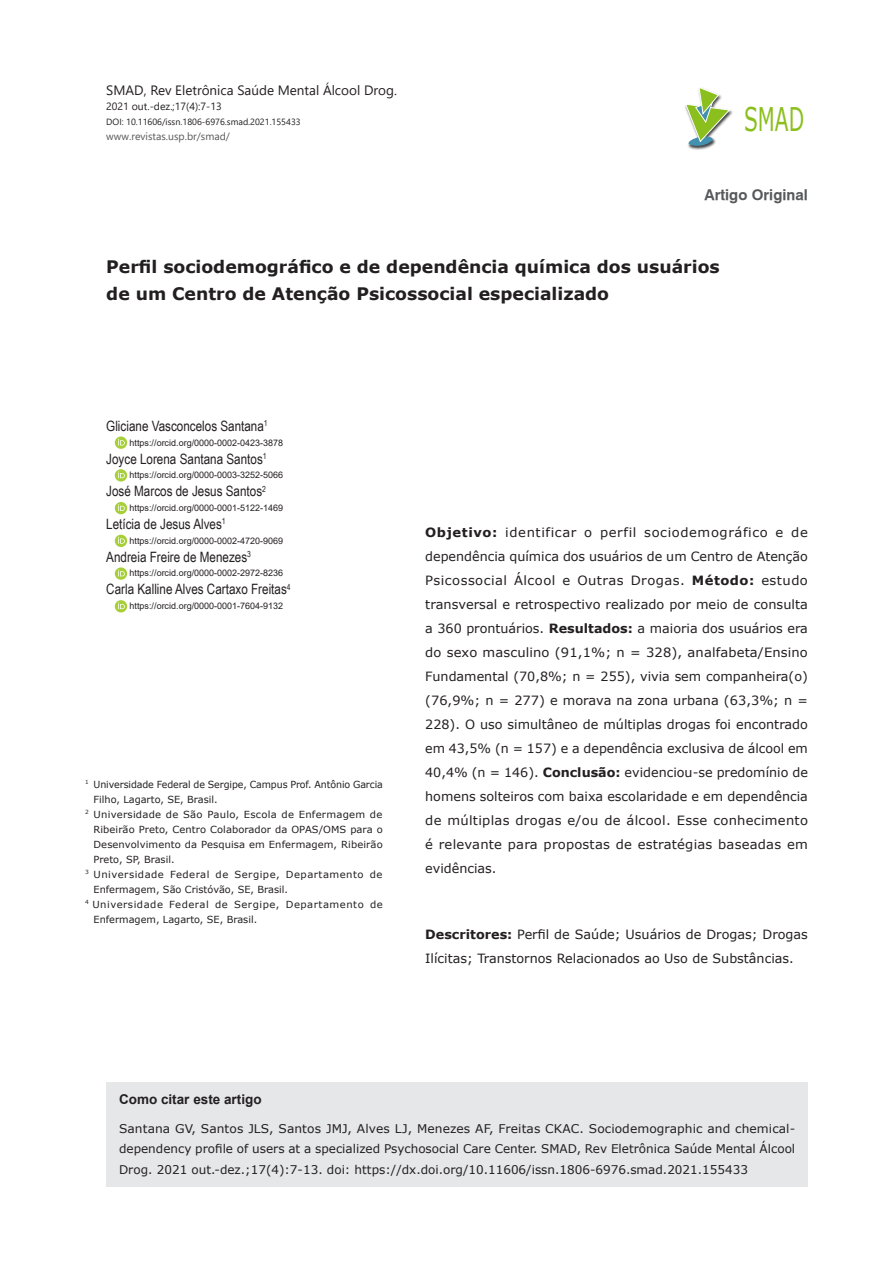
<style>
.page{position:relative;width:893px;height:1263px;background:#fff}
.page>*{position:absolute;margin:0;border:0;box-sizing:border-box;transform-origin:0 0}
.t1{font:32.55px "Verdana";color:#8bbf1d;scale:.62 1}
.Título{font:700 17.25px/27px "Verdana";color:#231f20}
.tipo_artigo{font:700 15px "Geneva";color:#57585a}
.Autor{font:14.25px "Arial Narrow";color:#231f20}
.Cab-Nomedarevista{font:13.5px "Segoe UI";color:#231f20}
.Como_citar_titulo{font:700 13.5px "Arial";color:#231f20}
.Resumo{font:12.75px/24px "Verdana";letter-spacing:.015em;color:#231f20;text-align:justify}
.Descritores{font:12.75px/24px "Verdana";color:#231f20}
.Como_citar_texto{font:12px/20.2px "Verdana";color:#231f20;text-align:justify}
.site{font:10.5px "Segoe UI";color:#57585a}
.ano_n_eid{font:10.5px "Segoe UI";color:#231f20}
.Rodapé_Autor{font:9.75px/15px "Verdana";color:#231f20}
.Rodapé_Autor-2{font:9.75px/15px "Verdana";letter-spacing:.045em;color:#231f20}
.Rodapé_Autor-3{font:9.75px/15px "Verdana";letter-spacing:.05em;color:#231f20}
.ORCID_NOVO{font:9px "Arial";color:#231f20}
.DOI{font:9px "Segoe UI";color:#231f20}
.s1{font-weight:700}
</style>
<div class="page">
<img style="left:688px;top:110px;width:45px;height:40px">
<svg style="left:685px;top:87px;width:46px;height:60px"></svg>
<div style="left:106px;top:1082px;width:702px;height:104px;background:#e6e7e9"></div>
<svg style="left:115px;top:436px;width:12px;height:13px"></svg>
<svg style="left:118px;top:439px;width:7px;height:6px"></svg>
<svg style="left:115px;top:469px;width:12px;height:13px"></svg>
<svg style="left:118px;top:471px;width:7px;height:7px"></svg>
<div style="left:115px;top:502px;width:12px;height:12px;background:#a6cf38;border-radius:50%"></div>
<svg style="left:118px;top:504px;width:7px;height:7px"></svg>
<div style="left:115px;top:535px;width:12px;height:12px;background:#a6cf38;border-radius:50%"></div>
<svg style="left:118px;top:537px;width:7px;height:7px"></svg>
<svg style="left:115px;top:567px;width:12px;height:13px"></svg>
<svg style="left:118px;top:570px;width:7px;height:6px"></svg>
<svg style="left:115px;top:600px;width:12px;height:12px"></svg>
<svg style="left:118px;top:602px;width:7px;height:7px"></svg>
<p class="Cab-Nomedarevista" style="left:106px;top:77px;width:292px">SMAD, Rev Eletrônica Saúde Mental Álcool Drog.</p>
<p class="ano_n_eid" style="left:106px;top:96px;width:117px">2021 out.-dez.;17(4):7-13</p>
<p class="DOI" style="left:106px;top:113px;width:196px">DOI: 10.11606/issn.1806-6976.smad.2021.155433</p>
<p class="site" style="left:106px;top:126px;width:125px">www.revistas.usp.br/smad/</p>
<h1 class="t1" style="left:744px;top:97px;width:99px">SMAD</h1>
<p class="tipo_artigo" style="left:704px;top:186px;width:105px">Artigo Original</p>
<p class="Título" style="left:106px;top:253px;width:615px">Perfil sociodemográfico e de dependência química dos usuários de um Centro de Atenção Psicossocial especializado</p>
<p class="Autor" style="left:106px;top:415px;width:163px">Gliciane Vasconcelos Santana<sup>1</sup></p>
<p class="ORCID_NOVO" style="left:130px;top:436px;width:155px">https://orcid.org/0000-0002-0423-3878</p>
<p class="Autor" style="left:106px;top:448px;width:162px">Joyce Lorena Santana Santos<sup>1</sup></p>
<p class="ORCID_NOVO" style="left:130px;top:469px;width:155px">https://orcid.org/0000-0003-3252-5066</p>
<p class="Autor" style="left:106px;top:481px;width:161px">José Marcos de Jesus Santos<sup>2</sup></p>
<p class="ORCID_NOVO" style="left:130px;top:502px;width:155px">https://orcid.org/0000-0001-5122-1469</p>
<p class="Autor" style="left:106px;top:513px;width:121px">Letícia de Jesus Alves<sup>1</sup></p>
<p class="ORCID_NOVO" style="left:130px;top:534px;width:155px">https://orcid.org/0000-0002-4720-9069</p>
<p class="Autor" style="left:106px;top:546px;width:146px">Andreia Freire de Menezes<sup>3</sup></p>
<p class="ORCID_NOVO" style="left:130px;top:567px;width:155px">https://orcid.org/0000-0002-2972-8236</p>
<p class="Autor" style="left:106px;top:579px;width:186px">Carla Kalline Alves Cartaxo Freitas<sup>4</sup></p>
<p class="ORCID_NOVO" style="left:130px;top:600px;width:155px">https://orcid.org/0000-0001-7604-9132</p>
<p class="Rodapé_Autor" style="left:94px;top:776px;width:291px;text-indent:-9px"><sup>1</sup> Universidade Federal de Sergipe, Campus Prof. Antônio Garcia<br>Filho, Lagarto, SE, Brasil.</p>
<p class="Rodapé_Autor" style="left:94px;top:806px;width:291px;text-align:justify;text-indent:-9px"><sup>2</sup> Universidade de São Paulo, Escola de Enfermagem de Ribeirão Preto, Centro Colaborador da OPAS/OMS para o Desenvolvimento da Pesquisa em Enfermagem, Ribeirão Preto, SP, Brasil.</p>
<p class="Rodapé_Autor-2" style="left:94px;top:866px;width:290px;text-indent:-9px"><sup>3</sup> Universidade Federal de Sergipe, Departamento de<br>Enfermagem, São Cristóvão, SE, Brasil.</p>
<p class="Rodapé_Autor-3" style="left:94px;top:896px;width:291px;text-indent:-9px"><sup>4</sup> Universidade Federal de Sergipe, Departamento de<br>Enfermagem, Lagarto, SE, Brasil.</p>
<p class="Resumo" style="left:425px;top:520px;width:384px"><span class="s1">Objetivo:</span> identificar o perfil sociodemográfico e de dependência química dos usuários de um Centro de Atenção Psicossocial Álcool e Outras Drogas. <span class="s1">Método:</span> estudo transversal e retrospectivo realizado por meio de consulta a 360 prontuários. <span class="s1">Resultados:</span> a maioria dos usuários era do sexo masculino (91,1%; n = 328), analfabeta/Ensino Fundamental (70,8%; n = 255), vivia sem companheira(o) (76,9%; n = 277) e morava na zona urbana (63,3%; n = 228). O uso simultâneo de múltiplas drogas foi encontrado em 43,5% (n = 157) e a dependência exclusiva de álcool em 40,4% (n = 146). <span class="s1">Conclusão:</span> evidenciou-se predomínio de homens solteiros com baixa escolaridade e em dependência de múltiplas drogas e/ou de álcool. Esse conhecimento é relevante para propostas de estratégias baseadas em evidências.</p>
<p class="Descritores" style="left:425px;top:922px;width:384px"><span class="s1">Descritores:</span> Perfil de Saúde; Usuários de Drogas; Drogas<br>Ilícitas; Transtornos Relacionados ao Uso de Substâncias.</p>
<p class="Como_citar_titulo" style="left:119px;top:1090px;width:144px">Como citar este artigo</p>
<p class="Como_citar_texto" style="left:119px;top:1118px;width:678px">Santana GV, Santos JLS, Santos JMJ, Alves LJ, Menezes AF, Freitas CKAC. Sociodemographic and chemical&shy;dependency profile of users at a specialized Psychosocial Care Center. SMAD, Rev Eletrônica Saúde Mental Álcool Drog. 2021 out.-dez.;17(4):7-13. doi: https://dx.doi.org/10.11606/issn.1806-6976.smad.2021.155433</p>
</div>
